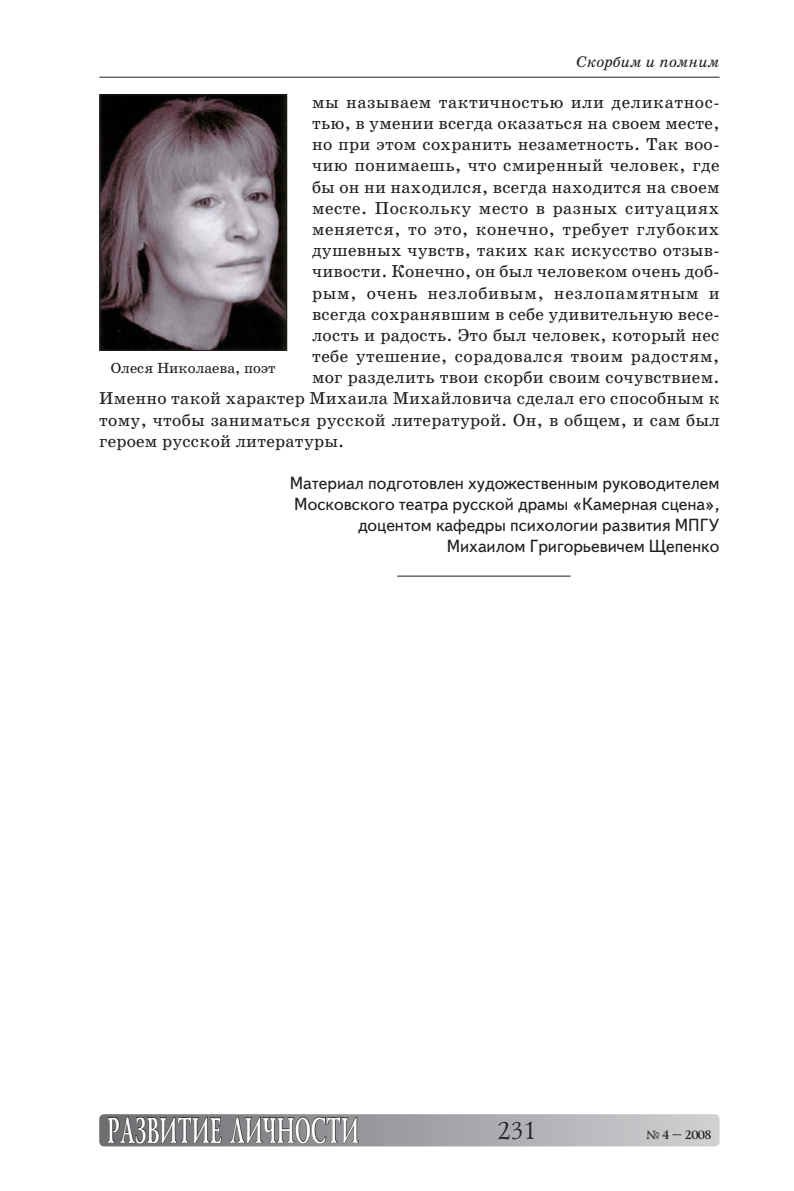
<style>
.page{position:relative;width:794px;height:1191px;background:#fff}
.page>*{position:absolute;margin:0;border:0;box-sizing:border-box;transform-origin:0 0}
.t1{font:700 36.75px "Lazurski C";color:#fff;scale:.57 1}
.t2{font:24.5px "Lazurski C";color:#231f20}
.Text{font:17.5px "School Book C";letter-spacing:.015em;color:#231f20}
.Avtory_text{font:17.5px "Text Book C";color:#231f20}
.Text-2{font:17.5px "School Book C";letter-spacing:.045em;color:#231f20}
.t3{font:15.75px "PM School Book Italic Cyrillic";color:#231f20}
.Ris{font:14.88px "School Book C";color:#231f20}
.t4{font:700 12.25px "Lazurski C";color:#231f20}
</style>
<div class="page">
<div style="left:99px;top:1114px;width:620px;height:32px;background:linear-gradient(to right,#6b6d70,#d0d0d3);border-radius:5px"></div>
<svg style="left:108px;top:1115px;width:114px;height:29px;background:#5e5e60"></svg>
<svg style="left:230px;top:1116px;width:129px;height:28px;background:#6e6e71"></svg>
<hr style="left:99px;top:77px;width:620px;height:1px;background:#231f20">
<hr style="left:397px;top:575px;width:173px;height:1px;background:#231f20">
<img style="left:101px;top:96px;width:184px;height:253px">
<div style="left:99px;top:94px;width:188px;height:257px;border:1px solid #231f20"></div>
<p class="t3" style="left:576px;top:53px;width:145px">Скорбим и помним</p>
<p class="Text" style="left:312px;top:93px;width:409px">мы называем тактичностью или деликатнос-</p>
<p class="Text" style="left:312px;top:114px;width:409px">тью, в умении всегда оказаться на своем месте,</p>
<p class="Text" style="left:312px;top:135px;width:409px">но при этом сохранить незаметность. Так воо-</p>
<p class="Text" style="left:312px;top:156px;width:409px">чию понимаешь, что смиренный человек, где</p>
<p class="Text" style="left:312px;top:177px;width:409px">бы он ни находился, всегда находится на своем</p>
<p class="Text" style="left:312px;top:198px;width:409px">месте. Поскольку место в разных ситуациях</p>
<p class="Text" style="left:312px;top:220px;width:409px">меняется, то это, конечно, требует глубоких</p>
<p class="Text" style="left:312px;top:241px;width:409px">душевных чувств, таких как искусство отзыв-</p>
<p class="Text" style="left:312px;top:262px;width:409px">чивости. Конечно, он был человеком очень доб-</p>
<p class="Text-2" style="left:312px;top:283px;width:409px">рым, очень незлобивым, незлопамятным и</p>
<p class="Text" style="left:312px;top:304px;width:409px">всегда сохранявшим в себе удивительную весе-</p>
<p class="Text" style="left:312px;top:325px;width:409px">лость и радость. Это был человек, который нес</p>
<p class="Text" style="left:312px;top:347px;width:409px">тебе утешение, сорадовался твоим радостям,</p>
<p class="Text" style="left:312px;top:368px;width:409px">мог разделить твои скорби своим сочувствием.</p>
<p class="Text" style="left:99px;top:389px;width:622px">Именно такой характер Михаила Михайловича сделал его способным к</p>
<p class="Text" style="left:99px;top:410px;width:622px">тому, чтобы заниматься русской литературой. Он, в общем, и сам был</p>
<p class="Text" style="left:99px;top:431px;width:247px">героем русской литературы.</p>
<p class="Avtory_text" style="left:290px;top:473px;width:431px">Материал подготовлен художественным руководителем</p>
<p class="Avtory_text" style="left:294px;top:494px;width:427px">Московского театра русской драмы «Камерная сцена»,</p>
<p class="Avtory_text" style="left:358px;top:515px;width:363px">доцентом кафедры психологии развития МПГУ</p>
<p class="Avtory_text" style="left:447px;top:536px;width:274px">Михаилом Григорьевичем Щепенко</p>
<p class="Ris" style="left:111px;top:359px;width:166px">Олеся Николаева, поэт</p>
<h1 class="t1" style="left:106px;top:1109px;width:49px">РАЗВИТИЕ</h1>
<h1 class="t1" style="left:229px;top:1109px;width:112px">ЛИЧНОСТИ</h1>
<h2 class="t2" style="left:496px;top:1116px;width:41px">231</h2>
<p class="t4" style="left:646px;top:1128px;width:66px">№ 4 – 2008</p>
</div>
